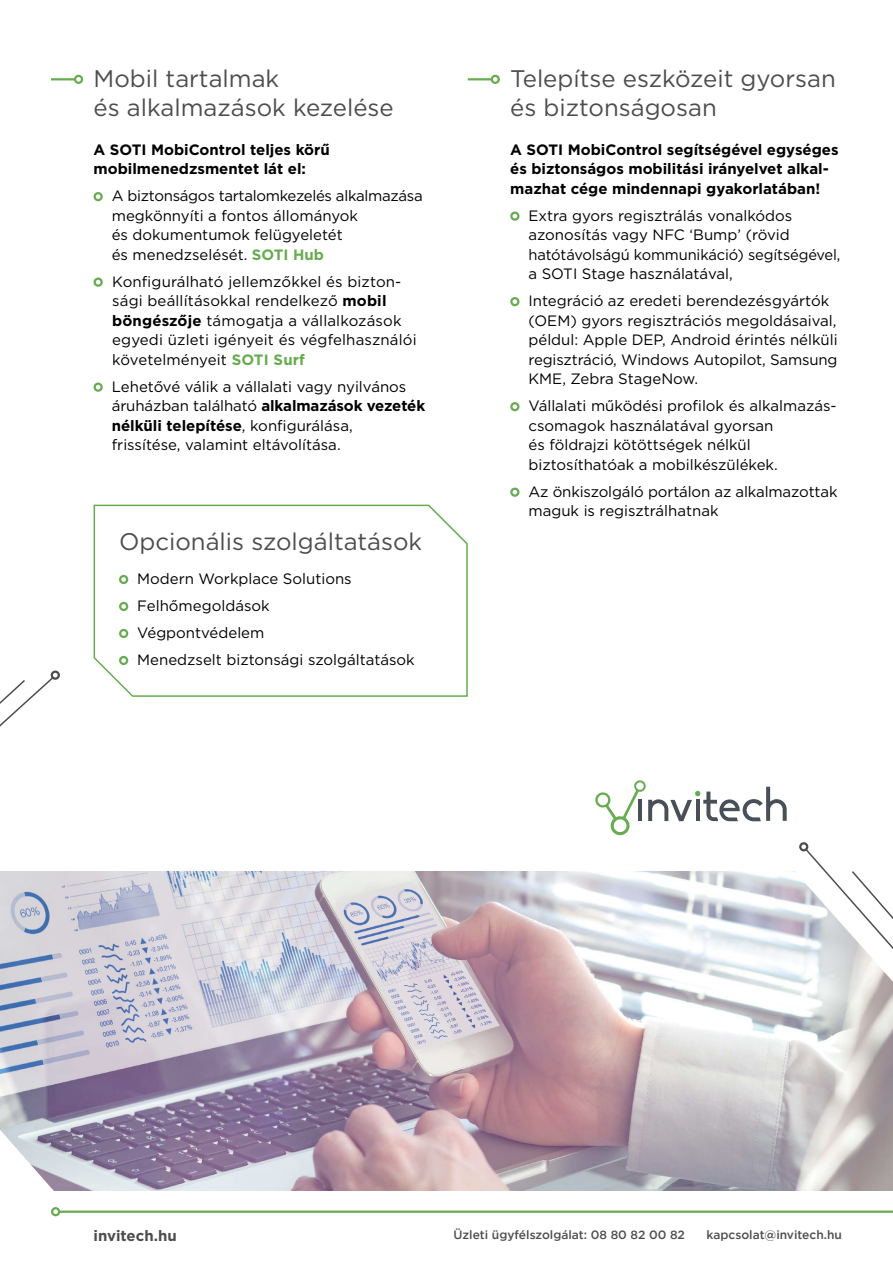
<style>
.page{position:relative;width:893px;height:1263px;background:#fff}
.page>*{position:absolute;margin:0;border:0;box-sizing:border-box;transform-origin:0 0}
.t1{font:24px/28.5px "Gotham";color:#4d4d4f}
.t2{font:15px/19.5px "Gotham";color:#000}
.t3{font:700 15px/19.5px "Gotham";color:#000}
.t4{font:700 15px "Gotham";color:#4d4d4f}
.t5{font:500 12px "Gotham";color:#4d4d4f}
.s1{font-weight:700;color:#67ac50}
.s2{font-weight:700}
</style>
<div class="page">
<img style="left:0;top:872px;width:893px;height:319px">
<div style="left:94px;top:192px;width:9px;height:9px;border:2px solid #67ac50;border-radius:50%"></div>
<div style="left:94px;top:278px;width:9px;height:9px;border:2px solid #67ac50;border-radius:50%"></div>
<div style="left:94px;top:383px;width:9px;height:9px;border:2px solid #67ac50;border-radius:50%"></div>
<div style="left:799px;top:842px;width:9px;height:9px;border:2px solid #4d4d4f;border-radius:50%"></div>
<svg style="left:792px;top:847px;width:101px;height:135px"></svg>
<div style="left:51px;top:670px;width:9px;height:10px;border:2px solid #4d4d4f;border-radius:50%"></div>
<svg style="left:0;top:676px;width:55px;height:51px"></svg>
<div style="left:510px;top:212px;width:9px;height:9px;border:2px solid #67ac50;border-radius:50%"></div>
<div style="left:510px;top:297px;width:9px;height:9px;border:2px solid #67ac50;border-radius:50%"></div>
<div style="left:510px;top:402px;width:9px;height:9px;border:2px solid #67ac50;border-radius:50%"></div>
<div style="left:510px;top:488px;width:9px;height:9px;border:2px solid #67ac50;border-radius:50%"></div>
<svg style="left:93px;top:504px;width:375px;height:193px"></svg>
<div style="left:119px;top:575px;width:9px;height:9px;border:2px solid #67ac50;border-radius:50%"></div>
<div style="left:119px;top:602px;width:9px;height:9px;border:2px solid #67ac50;border-radius:50%"></div>
<div style="left:119px;top:629px;width:9px;height:9px;border:2px solid #67ac50;border-radius:50%"></div>
<div style="left:119px;top:656px;width:9px;height:9px;border:2px solid #67ac50;border-radius:50%"></div>
<div style="left:74px;top:75px;width:9px;height:9px;border:2px solid #67ac50;border-radius:50%"></div>
<hr style="left:51px;top:78px;width:25px;height:2px;background:#67ac50">
<div style="left:491px;top:75px;width:9px;height:9px;border:2px solid #67ac50;border-radius:50%"></div>
<hr style="left:468px;top:78px;width:24px;height:2px;background:#67ac50">
<svg style="left:595px;top:780px;width:192px;height:56px"></svg>
<div style="left:51px;top:1207px;width:9px;height:9px;border:2px solid #67ac50;border-radius:50%"></div>
<hr style="left:59px;top:1210px;width:834px;height:3px;background:#67ac50">
<svg style="left:0;top:1130px;width:57px;height:61px"></svg>
<h1 class="t1" style="left:94px;top:64px;width:302px">Mobil tartalmak<br>és alkalmazások kezelése</h1>
<p class="t3" style="left:94px;top:140px;width:238px">A SOTI MobiControl teljes körű mobilmenedzsmentet lát el:</p>
<p class="t2" style="left:112px;top:186px;width:312px">A biztonságos tartalomkezelés alkalmazása megkönnyíti a fontos állományok<br>és dokumentumok felügyeletét<br>és menedzselését. <span class="s1">SOTI Hub</span></p>
<p class="t2" style="left:112px;top:271px;width:306px">Konfigurálható jellemzőkkel és bizton&shy;sági beállításokkal rendelkező <span class="s2">mobil böngészője</span> támogatja a vállalkozások egyedi üzleti igényeit és végfelhasználói követelményeit <span class="s1">SOTI Surf</span></p>
<p class="t2" style="left:112px;top:376px;width:315px">Lehetővé válik a vállalati vagy nyilvános áruházban található <span class="s2">alkalmazások vezeték nélküli telepítése</span>, konfigurálása, frissítése, valamint eltávolítása.</p>
<h1 class="t1" style="left:119px;top:526px;width:305px">Opcionális szolgáltatások</h1>
<p class="t2" style="left:137px;top:565px;width:279px;line-height:27px">Modern Workplace Solutions<br>Felhőmegoldások<br>Végpontvédelem<br>Menedzselt biztonsági szolgáltatások</p>
<h1 class="t1" style="left:510px;top:64px;width:327px">Telepítse eszközeit gyorsan és biztonságosan</h1>
<p class="t3" style="left:510px;top:140px;width:330px">A SOTI MobiControl segítségével egységes és biztonságos mobilitási irányelvet alkal&shy;mazhat cége mindennapi gyakorlatában!</p>
<p class="t2" style="left:528px;top:205px;width:313px">Extra gyors regisztrálás vonalkódos azonosítás vagy NFC ‘Bump’ (rövid hatótávolságú kommunikáció) segítségével, a SOTI Stage használatával,</p>
<p class="t2" style="left:528px;top:291px;width:311px">Integráció az eredeti berendezésgyártók (OEM) gyors regisztrációs megoldásaival, példul: Apple DEP, Android érintés nélküli regisztráció, Windows Autopilot, Samsung KME, Zebra StageNow.</p>
<p class="t2" style="left:528px;top:396px;width:310px">Vállalati működési profilok és alkalmazás&shy;csomagok használatával gyorsan<br>és földrajzi kötöttségek nélkül biztosíthatóak a mobilkészülékek.</p>
<p class="t2" style="left:528px;top:481px;width:311px">Az önkiszolgáló portálon az alkalmazottak maguk is regisztrálhatnak</p>
<p class="t4" style="left:94px;top:1226px;width:85px">invitech.hu</p>
<p class="t5" style="left:453px;top:1226px;width:233px">Üzleti ügyfélszolgálat: 08 80 82 00 82</p>
<p class="t5" style="left:706px;top:1226px;width:137px">kapcsolat@invitech.hu</p>
</div>
